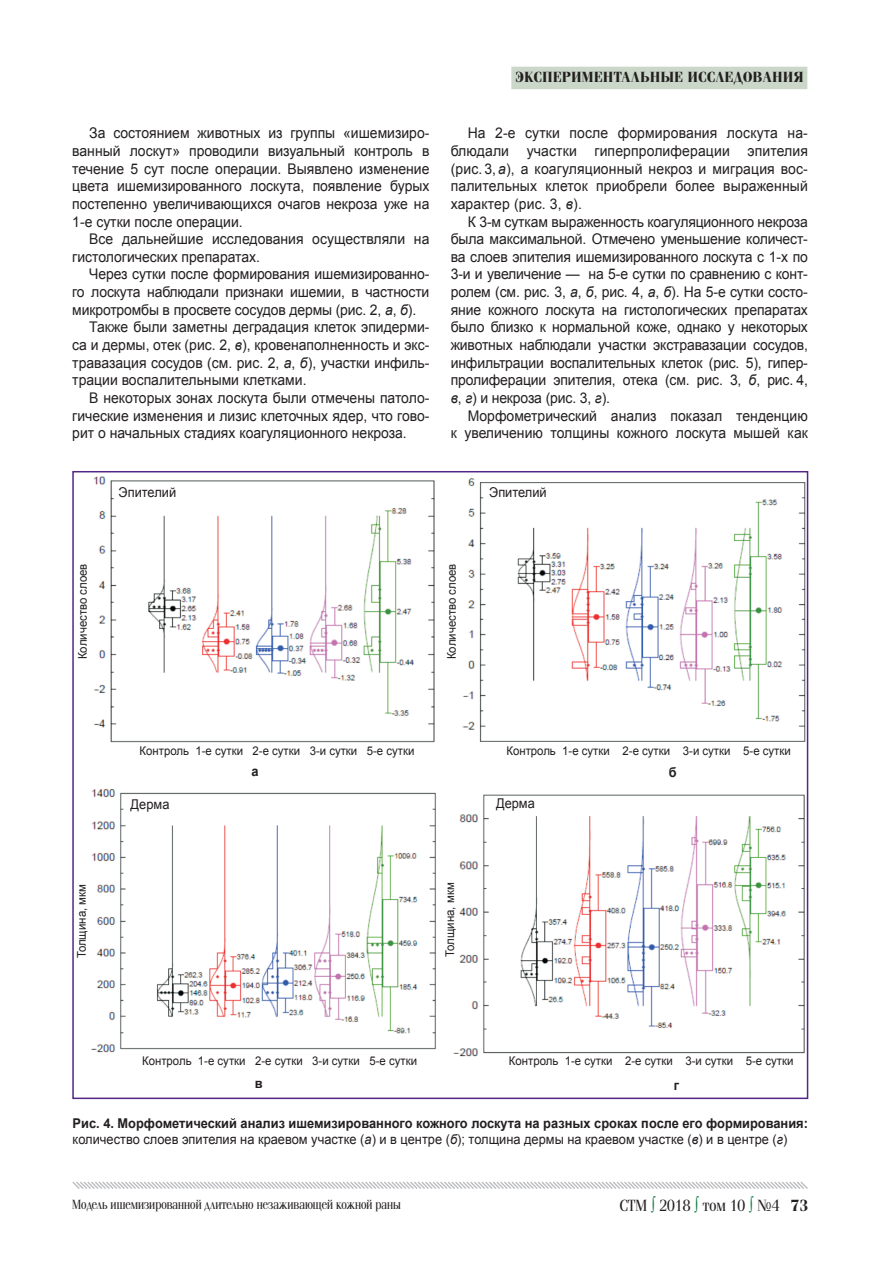
<style>
.page{position:relative;width:893px;height:1276px;background:#fff}
.page>*{position:absolute;margin:0;border:0;box-sizing:border-box;transform-origin:0 0}
.t1{font:16.5px "Simeiz";color:#231f20}
.t2{font:700 15px "Simeiz";letter-spacing:.04em;color:#231f20}
.t3{font:14.7px/17.7px "Arial";color:#231f20;text-align:justify;scale:.95 1}
.t4{font:700 13.5px/16.2px "Arial";color:#231f20;scale:.95 1}
.t5{font:13.5px "Simeiz";color:#231f20;scale:.95 1}
.t6{font:13.5px "Arial";color:#231f20;scale:.95 1}
.t7{font:12px "Arial";color:#231f20;scale:.95 1}
.s1{font-style:italic}
.s2{font-weight:400}
.s3{font-weight:400;font-style:italic}
.s4{color:#127c43}
.s5{font-weight:700}
</style>
<div class="page">
<div style="left:511px;top:67px;width:296px;height:22px;background:#cbd8c9"></div>
<svg style="left:72px;top:1181px;width:736px;height:8px"></svg>
<img style="left:93px;top:476px;width:342px;height:267px">
<img style="left:462px;top:477px;width:347px;height:269px">
<img style="left:90px;top:789px;width:346px;height:264px">
<img style="left:454px;top:789px;width:355px;height:268px">
<p class="t3" style="left:72px;top:124px;width:377px;text-indent:17px">За состоянием животных из группы «ишемизиро&shy;ванный лоскут» проводили визуальный контроль в течение 5 сут после операции. Выявлено изменение цвета ишемизированного лоскута, появление бурых постепенно увеличивающихся очагов некроза уже на 1-е сутки после операции.</p>
<p class="t3" style="left:72px;top:230px;width:377px;text-indent:17px">Все дальнейшие исследования осуществляли на гистологических препаратах.</p>
<p class="t3" style="left:89px;top:266px;width:360px">Через сутки после формирования ишемизированно-</p>
<p class="t3" style="left:72px;top:283px;width:377px">го лоскута наблюдали признаки ишемии, в частности</p>
<p class="t3" style="left:72px;top:301px;width:364px">микротромбы в просвете сосудов дермы (рис. 2, <span class="s1">а</span>, <span class="s1">б</span>).</p>
<p class="t3" style="left:89px;top:318px;width:360px">Также были заметны деградация клеток эпидерми-</p>
<p class="t3" style="left:72px;top:336px;width:377px">са и дермы, отек (рис. 2, <span class="s1">в</span>), кровенаполненность и экс-</p>
<p class="t3" style="left:72px;top:354px;width:377px">травазация сосудов (см. рис. 2, <span class="s1">а</span>, <span class="s1">б</span>), участки инфиль-</p>
<p class="t3" style="left:72px;top:371px;width:248px">трации воспалительными клетками.</p>
<p class="t3" style="left:89px;top:389px;width:360px">В некоторых зонах лоскута были отмечены патоло-</p>
<p class="t3" style="left:72px;top:407px;width:377px">гические изменения и лизис клеточных ядер, что гово-</p>
<p class="t3" style="left:72px;top:424px;width:354px">рит о начальных стадиях коагуляционного некроза.</p>
<p class="t2" style="left:516px;top:69px;width:289px">экспериментальные исследования</p>
<p class="t3" style="left:451px;top:124px;width:377px;text-indent:17px">На 2-е сутки после формирования лоскута на&shy;блюдали участки гиперпролиферации эпителия (рис. 3, <span class="s1">а</span>), а коагуляционный некроз и миграция вос&shy;палительных клеток приобрели более выраженный характер (рис. 3, <span class="s1">в</span>).</p>
<p class="t3" style="left:451px;top:213px;width:377px;text-indent:17px">К 3-м суткам выраженность коагуляционного некроза была максимальной. Отмечено уменьшение количест&shy;ва слоев эпителия ишемизированного лоскута с 1-х по 3-и и увеличение — на 5-е сутки по сравнению с конт&shy;ролем (см. рис. 3, <span class="s1">а</span>, <span class="s1">б</span>, рис. 4, <span class="s1">а</span>, <span class="s1">б</span>). На 5-е сутки состо&shy;яние кожного лоскута на гистологических препаратах было близко к нормальной коже, однако у некоторых животных наблюдали участки экстравазации сосудов, инфильтрации воспалительных клеток (рис. 5), гипер&shy;пролиферации эпителия, отека (см. рис. 3, <span class="s1">б</span>, рис. 4, <span class="s1">в</span>, <span class="s1">г</span>) и некроза (рис. 3, <span class="s1">г</span>).</p>
<p class="t3" style="left:451px;top:407px;width:377px;text-align:right">Морфометрический анализ показал тенденцию<br>к увеличению толщины кожного лоскута мышей как</p>
<p class="t6" style="left:119px;top:483px;width:62px">Эпителий</p>
<p class="t6" style="left:489px;top:483px;width:62px">Эпителий</p>
<p class="t7" style="left:75px;top:659px;width:102px;rotate:-90deg">Количество слоев</p>
<p class="t7" style="left:444px;top:659px;width:102px;rotate:-90deg">Количество слоев</p>
<p class="t7" style="left:140px;top:743px;width:291px">Контроль 1-е сутки 2-е сутки 3-и сутки 5-е сутки</p>
<p class="t4" style="left:252px;top:763px;width:9px">а</p>
<p class="t7" style="left:506px;top:743px;width:301px">Контроль 1-е сутки 2-е сутки 3-и сутки 5-е сутки</p>
<p class="t4" style="left:669px;top:764px;width:10px">б</p>
<p class="t6" style="left:131px;top:795px;width:42px">Дерма</p>
<p class="t6" style="left:496px;top:794px;width:42px">Дерма</p>
<p class="t7" style="left:74px;top:958px;width:80px;rotate:-90deg">Толщина, мкм</p>
<p class="t7" style="left:442px;top:957px;width:80px;rotate:-90deg">Толщина, мкм</p>
<p class="t7" style="left:142px;top:1053px;width:291px">Контроль 1-е сутки 2-е сутки 3-и сутки 5-е сутки</p>
<p class="t7" style="left:509px;top:1053px;width:301px">Контроль 1-е сутки 2-е сутки 3-и сутки 5-е сутки</p>
<p class="t4" style="left:255px;top:1075px;width:10px">в</p>
<p class="t4" style="left:674px;top:1077px;width:7px">г</p>
<p class="t4" style="left:73px;top:1115px;width:775px">Рис. 4. Морфометический анализ ишемизированного кожного лоскута на разных сроках после его формирования: <span class="s2">количество слоев эпителия на краевом участке (</span><span class="s3">а</span><span class="s2">) и в центре (</span><span class="s3">б</span><span class="s2">); толщина дермы на краевом участке (</span><span class="s3">в</span><span class="s2">) и в центре (</span><span class="s3">г</span><span class="s2">)</span></p>
<p class="t5" style="left:72px;top:1197px;width:347px">Модель ишемизированной длительно незаживающей кожной раны</p>
<p class="t1" style="left:620px;top:1197px;width:190px">СТМ <span class="s4">∫</span> 2018 <span class="s4">∫</span> том 10 <span class="s4">∫</span> №4 <span class="s5">73</span></p>
</div>
